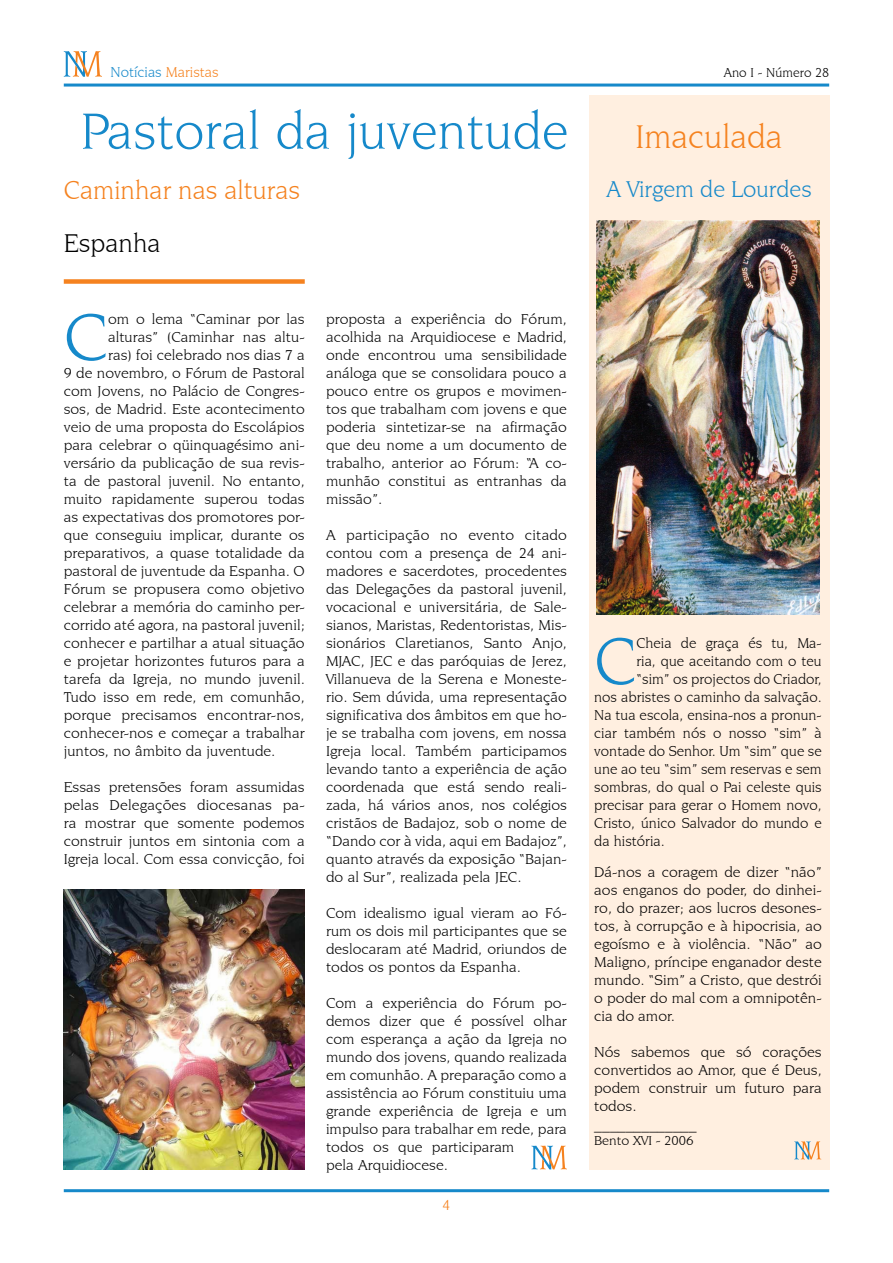
<style>
.page{position:relative;width:893px;height:1263px;background:#fff}
.page>*{position:absolute;margin:0;border:0;box-sizing:border-box;transform-origin:0 0}
.t1{font:70.05px "Novarese IT Cby BT";color:#1689ca;scale:1.05 1}
.t2{font:70.05px "Novarese IT Cby BT";color:#1689ca}
.t3{font:54px "Novarese IT Cby BT";color:#1689ca}
.t4{font:34.5px "Novarese IT Cby BT";color:#f5821f}
.t5{font:27px "Novarese IT Cby BT";color:#f5821f}
.t6{font:27px "Novarese IT Cby BT";color:#000}
.t7{font:24px "Novarese IT Cby BT";color:#1689ca}
.t8{font:15px/18px "Novarese IT Cby BT";color:#000;text-align:justify;scale:1.05 1}
.t9{font:15px "Novarese IT Cby BT";color:#000}
.t10{font:15px "Novarese IT Cby BT";color:#1689ca}
.t11{font:13.5px "Novarese IT Cby BT";color:#000}
.t12{font:13.5px "Novarese IT Cby BT";color:#000;scale:1.05 1}
.s1{color:#f5821f}
</style>
<div class="page">
<hr style="left:64px;top:1189px;width:765px;height:3px;background:#1689ca">
<div style="left:64px;top:279px;width:241px;height:5px;background:#f5821f"></div>
<hr style="left:64px;top:84px;width:765px;height:3px;background:#1689ca">
<svg style="left:64px;top:51px;width:38px;height:26px"></svg>
<img style="left:64px;top:890px;width:241px;height:279px">
<div style="left:589px;top:95px;width:240px;height:1074px;background:#ffefe0"></div>
<img style="left:596px;top:220px;width:224px;height:394px">
<svg style="left:794px;top:1141px;width:27px;height:18px"></svg>
<svg style="left:531px;top:1145px;width:36px;height:24px"></svg>
<p class="t10" style="left:111px;top:63px;width:110px">Notícias <span class="s1">Maristas</span></p>
<p class="t11" style="left:724px;top:64px;width:107px">Ano I - Número 28</p>
<h2 class="t3" style="left:81px;top:99px;width:489px">Pastoral da juventude</h2>
<h3 class="t5" style="left:64px;top:174px;width:238px">Caminhar nas alturas</h3>
<h3 class="t6" style="left:64px;top:227px;width:98px">Espanha</h3>
<h1 class="t1" style="left:64px;top:296px;width:44px">C</h1>
<p class="t8" style="left:108px;top:310px;width:189px">om o lema “Caminar por las</p>
<p class="t8" style="left:108px;top:328px;width:189px">alturas” (Caminhar nas altu-</p>
<p class="t8" style="left:108px;top:346px;width:189px">ras) foi celebrado nos dias 7 a</p>
<p class="t8" style="left:64px;top:364px;width:231px">9 de novembro, o Fórum de Pastoral</p>
<p class="t8" style="left:64px;top:382px;width:231px">com Jovens, no Palácio de Congres-</p>
<p class="t8" style="left:64px;top:400px;width:231px">sos, de Madrid. Este acontecimento</p>
<p class="t8" style="left:64px;top:418px;width:231px">veio de uma proposta do Escolápios</p>
<p class="t8" style="left:64px;top:436px;width:231px">para celebrar o qüinquagésimo ani-</p>
<p class="t8" style="left:64px;top:454px;width:231px">versário da publicação de sua revis-</p>
<p class="t8" style="left:64px;top:472px;width:231px">ta de pastoral juvenil. No entanto,</p>
<p class="t8" style="left:64px;top:490px;width:231px">muito rapidamente superou todas</p>
<p class="t8" style="left:64px;top:508px;width:231px">as expectativas dos promotores por-</p>
<p class="t8" style="left:64px;top:526px;width:231px">que conseguiu implicar, durante os</p>
<p class="t8" style="left:64px;top:544px;width:231px">preparativos, a quase totalidade da</p>
<p class="t8" style="left:64px;top:562px;width:231px">pastoral de juventude da Espanha. O</p>
<p class="t8" style="left:64px;top:580px;width:231px">Fórum se propusera como objetivo</p>
<p class="t8" style="left:64px;top:598px;width:231px">celebrar a memória do caminho per-</p>
<p class="t8" style="left:64px;top:616px;width:231px">corrido até agora, na pastoral juvenil;</p>
<p class="t8" style="left:64px;top:634px;width:231px">conhecer e partilhar a atual situação</p>
<p class="t8" style="left:64px;top:652px;width:231px">e projetar horizontes futuros para a</p>
<p class="t8" style="left:64px;top:670px;width:231px">tarefa da Igreja, no mundo juvenil.</p>
<p class="t8" style="left:64px;top:688px;width:231px">Tudo isso em rede, em comunhão,</p>
<p class="t8" style="left:64px;top:706px;width:231px">porque precisamos encontrar-nos,</p>
<p class="t8" style="left:64px;top:724px;width:231px">conhecer-nos e começar a trabalhar</p>
<p class="t8" style="left:64px;top:742px;width:203px">juntos, no âmbito da juventude.</p>
<p class="t8" style="left:64px;top:778px;width:231px">Essas pretensões foram assumidas pelas Delegações diocesanas pa&shy;ra mostrar que somente podemos construir juntos em sintonia com a Igreja local. Com essa convicção, foi</p>
<p class="t8" style="left:326px;top:310px;width:231px">proposta a experiência do Fórum, acolhida na Arquidiocese e Madrid, onde encontrou uma sensibilidade análoga que se consolidara pouco a pouco entre os grupos e movimen&shy;tos que trabalham com jovens e que poderia sintetizar-se na afirmação que deu nome a um documento de trabalho, anterior ao Fórum: “A co&shy;munhão constitui as entranhas da missão”.</p>
<p class="t8" style="left:326px;top:526px;width:231px">A participação no evento citado contou com a presença de 24 ani&shy;madores e sacerdotes, procedentes das Delegações da pastoral juvenil, vocacional e universitária, de Sale&shy;sianos, Maristas, Redentoristas, Mis&shy;sionários Claretianos, Santo Anjo, MJAC, JEC e das paróquias de Jerez, Villanueva de la Serena e Moneste&shy;rio. Sem dúvida, uma representação significativa dos âmbitos em que ho&shy;je se trabalha com jovens, em nossa Igreja local. Também participamos levando tanto a experiência de ação coordenada que está sendo reali&shy;zada, há vários anos, nos colégios cristãos de Badajoz, sob o nome de “Dando cor à vida, aqui em Badajoz”, quanto através da exposição “Bajan&shy;do al Sur”, realizada pela JEC.</p>
<p class="t8" style="left:326px;top:904px;width:231px">Com idealismo igual vieram ao Fó&shy;rum os dois mil participantes que se deslocaram até Madrid, oriundos de todos os pontos da Espanha.</p>
<p class="t8" style="left:326px;top:994px;width:231px;text-align:left">Com a experiência do Fórum po&shy;demos dizer que é possível olhar com esperança a ação da Igreja no mundo dos jovens, quando realizada em comunhão. A preparação como a assistência ao Fórum constituiu uma grande experiência de Igreja e um impulso para trabalhar em rede, para todos os que participaram<br>pela Arquidiocese.</p>
<h3 class="t4" style="left:635px;top:117px;width:149px">Imaculada</h3>
<h3 class="t7" style="left:606px;top:175px;width:207px">A Virgem de Lourdes</h3>
<h1 class="t2" style="left:594px;top:620px;width:44px">C</h1>
<p class="t9" style="left:636px;top:634px;width:187px">Cheia de graça és tu, Ma-</p>
<p class="t9" style="left:636px;top:652px;width:187px">ria, que aceitando com o teu</p>
<p class="t9" style="left:636px;top:670px;width:187px">“sim” os projectos do Criador,</p>
<p class="t9" style="left:594px;top:688px;width:229px">nos abristes o caminho da salvação.</p>
<p class="t9" style="left:594px;top:706px;width:229px">Na tua escola, ensina-nos a pronun-</p>
<p class="t9" style="left:594px;top:724px;width:229px">ciar também nós o nosso “sim” à</p>
<p class="t9" style="left:594px;top:742px;width:229px">vontade do Senhor. Um “sim” que se</p>
<p class="t9" style="left:594px;top:760px;width:229px">une ao teu “sim” sem reservas e sem</p>
<p class="t9" style="left:594px;top:778px;width:229px">sombras, do qual o Pai celeste quis</p>
<p class="t9" style="left:594px;top:796px;width:229px">precisar para gerar o Homem novo,</p>
<p class="t9" style="left:594px;top:814px;width:229px">Cristo, único Salvador do mundo e</p>
<p class="t9" style="left:594px;top:832px;width:72px">da história.</p>
<p class="t8" style="left:594px;top:863px;width:218px">Dá-nos a coragem de dizer “não” aos enganos do poder, do dinhei&shy;ro, do prazer; aos lucros desones&shy;tos, à corrupção e à hipocrisia, ao egoísmo e à violência. “Não” ao Maligno, príncipe enganador deste mundo. “Sim” a Cristo, que destrói o poder do mal com a omnipotên&shy;cia do amor.</p>
<p class="t8" style="left:594px;top:1043px;width:218px;text-align:left">Nós sabemos que só corações convertidos ao Amor, que é Deus, podem construir um futuro para todos.<br>_____________</p>
<p class="t12" style="left:594px;top:1133px;width:96px">Bento XVI - 2006</p>
</div>
